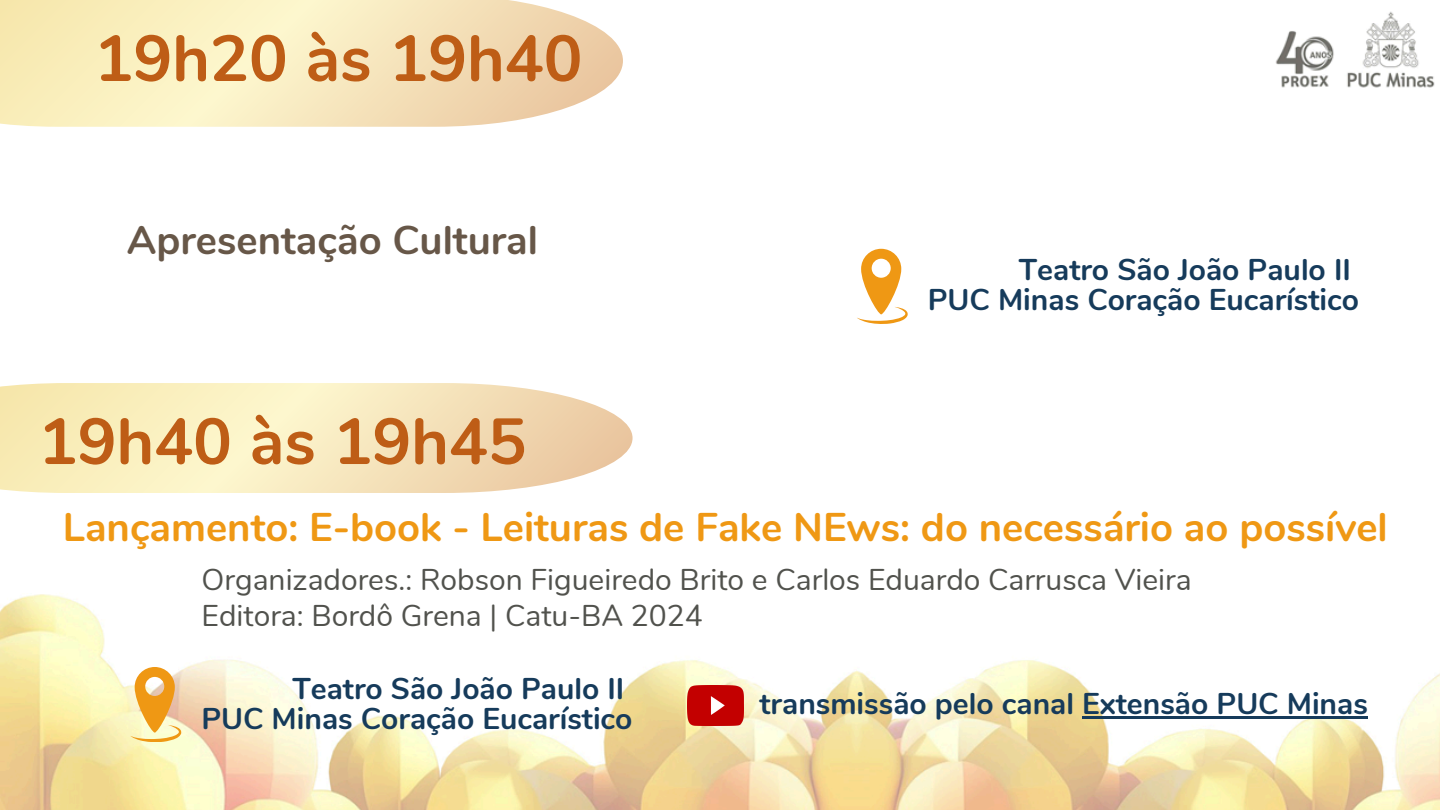
<style>
.page{position:relative;width:1440px;height:810px;background:#fff}
.page>*{position:absolute;margin:0;border:0;box-sizing:border-box;transform-origin:0 0}
.t1{font:700 64.8px "Nunito";color:#be5d16}
.t2{font:700 40px "Nunito";color:#ef9814}
.t3{font:700 40px "Nunito";color:#675748}
.t4{font:700 30px/30px "Nunito";color:#163b5b;text-align:right}
.t5{font:30px "Nunito";color:#51524d}
</style>
<div class="page">
<img style="left:0;top:11px;width:1440px;height:799px">
<div style="left:0;top:0;width:1071px;height:121px;background:#fff"></div>
<svg style="left:0;top:0;width:623px;height:127px;background:#f7e8bf"></svg>
<img style="left:687px;top:686px;width:56px;height:39px">
<hr style="left:1082px;top:716px;width:286px;height:3px;background:#163b5b">
<svg style="left:0;top:383px;width:633px;height:110px;background:#f7e8bf"></svg>
<svg style="left:857px;top:249px;width:51px;height:75px"></svg>
<svg style="left:130px;top:667px;width:51px;height:75px;background:#f3c87d"></svg>
<h1 class="t1" style="left:94px;top:15px;width:490px">19h20 às 19h40</h1>
<h2 class="t3" style="left:127px;top:214px;width:413px">Apresentação Cultural</h2>
<p class="t1" style="left:39px;top:399px;width:489px">19h40 às 19h45</p>
<p class="t4" style="left:928px;top:256px;width:433px">Teatro São João Paulo II<br>PUC Minas Coração Eucarístico</p>
<p class="t2" style="left:63px;top:501px;width:1326px">Lançamento: E-book - Leituras de Fake NEws: do necessário ao possível</p>
<p class="t5" style="left:202px;top:559px;width:992px">Organizadores.: Robson Figueiredo Brito e Carlos Eduardo Carrusca Vieira</p>
<h3 class="t5" style="left:202px;top:596px;width:503px">Editora: Bordô Grena | Catu-BA 2024</h3>
<h3 class="t4" style="left:201px;top:674px;width:433px">Teatro São João Paulo II<br>PUC Minas Coração Eucarístico</h3>
<h2 class="t4" style="left:760px;top:690px;width:610px">transmissão pelo canal Extensão PUC Minas</h2>
</div>
